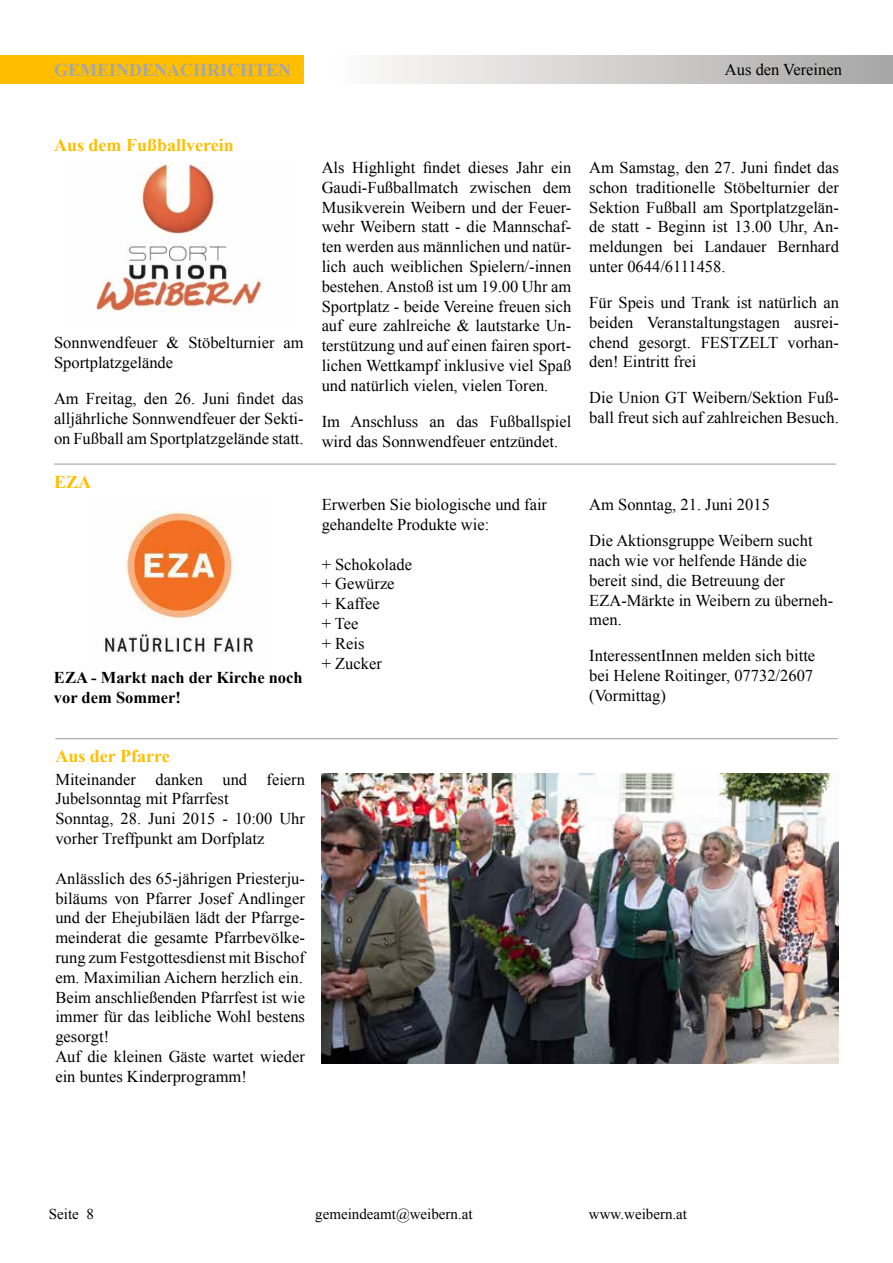
<style>
.page{position:relative;width:893px;height:1263px;background:#fff}
.page>*{position:absolute;margin:0;border:0;box-sizing:border-box;transform-origin:0 0}
.t1{font:700 18px "Times New Roman";color:#ffbe00}
.t2{font:700 18px "Times New Roman";color:#a6a6a6}
.t3{font:16.5px/19.8px "Times New Roman";color:#000}
.t4{font:700 16.5px/19.8px "Times New Roman";color:#000}
.t5{font:15px "Times New Roman";color:#000}
</style>
<div class="page">
<div style="left:325px;top:55px;width:568px;height:29px;background:linear-gradient(to right,#fffefd,#a7a6a6)"></div>
<div style="left:0;top:55px;width:304px;height:29px;background:#ffbe01"></div>
<img style="left:95px;top:163px;width:170px;height:149px">
<hr style="left:54px;top:463px;width:782px;height:2px;background:#a6a6a6">
<img style="left:104px;top:511px;width:149px;height:143px">
<hr style="left:55px;top:738px;width:783px;height:1px;background:#a6a6a6">
<img style="left:322px;top:773px;width:517px;height:290px">
<p class="t2" style="left:54px;top:56px;width:239px">GEMEINDENACHRICHTEN</p>
<p class="t3" style="left:725px;top:59px;width:119px">Aus den Vereinen</p>
<p class="t1" style="left:54px;top:132px;width:181px">Aus dem Fußballverein</p>
<p class="t3" style="left:54px;top:332px;width:251px">Sonnwendfeuer &amp; Stöbelturnier am<br>Sportplatzgelände</p>
<p class="t3" style="left:54px;top:388px;width:251px;text-align:justify">Am Freitag, den 26. Juni findet das alljährliche Sonnwendfeuer der Sekti&shy;on Fußball am Sportplatzgelände statt.</p>
<p class="t1" style="left:54px;top:469px;width:39px">EZA</p>
<p class="t4" style="left:54px;top:667px;width:250px">EZA - Markt nach der Kirche noch vor dem Sommer!</p>
<p class="t3" style="left:322px;top:157px;width:251px;text-align:justify">Als Highlight findet dieses Jahr ein Gaudi-Fußballmatch zwischen dem Musikverein Weibern und der Feuer&shy;wehr Weibern statt - die Mannschaf&shy;ten werden aus männlichen und natür&shy;lich auch weiblichen Spielern/-innen bestehen. Anstoß ist um 19.00 Uhr am Sportplatz - beide Vereine freuen sich auf eure zahlreiche &amp; lautstarke Un&shy;terstützung und auf einen fairen sport&shy;lichen Wettkampf inklusive viel Spaß und natürlich vielen, vielen Toren.</p>
<p class="t3" style="left:322px;top:411px;width:251px">Im Anschluss an das Fußballspiel wird das Sonnwendfeuer entzündet.</p>
<p class="t3" style="left:589px;top:157px;width:251px;text-align:justify">Am Samstag, den 27. Juni findet das schon traditionelle Stöbelturnier der Sektion Fußball am Sportplatzgelän&shy;de statt - Beginn ist 13.00 Uhr, An&shy;meldungen bei Landauer Bernhard unter 0644/6111458.</p>
<p class="t3" style="left:589px;top:292px;width:251px;text-align:justify">Für Speis und Trank ist natürlich an beiden Veranstaltungstagen ausrei&shy;chend gesorgt. FESTZELT vorhan&shy;den! Eintritt frei</p>
<p class="t3" style="left:589px;top:387px;width:251px">Die Union GT Weibern/Sektion Fuß&shy;ball freut sich auf zahlreichen Besuch.</p>
<p class="t3" style="left:322px;top:494px;width:227px">Erwerben Sie biologische und fair gehandelte Produkte wie:</p>
<p class="t3" style="left:322px;top:553px;width:92px">+ Schokolade + Gewürze<br>+ Kaffee<br>+ Tee<br>+ Reis<br>+ Zucker</p>
<p class="t3" style="left:589px;top:486px;width:225px;line-height:36px">Am Sonntag, 21. Juni 2015<br>Die Aktionsgruppe Weibern sucht</p>
<p class="t3" style="left:589px;top:550px;width:245px">nach wie vor helfende Hände die bereit sind, die Betreuung der<br>EZA-Märkte in Weibern zu überneh&shy;men.</p>
<p class="t3" style="left:589px;top:645px;width:227px">InteressentInnen melden sich bitte bei Helene Roitinger, 07732/2607 (Vormittag)</p>
<p class="t1" style="left:55px;top:743px;width:116px">Aus der Pfarre</p>
<p class="t3" style="left:55px;top:769px;width:251px">Miteinander danken und feiern<br>Jubelsonntag mit Pfarrfest<br>Sonntag, 28. Juni 2015 - 10:00 Uhr vorher Treffpunkt am Dorfplatz</p>
<p class="t3" style="left:55px;top:868px;width:251px">Anlässlich des 65-jährigen Priesterju&shy;biläums von Pfarrer Josef Andlinger und der Ehejubiläen lädt der Pfarrge&shy;meinderat die gesamte Pfarrbevölke&shy;rung zum Festgottesdienst mit Bischof em. Maximilian Aichern herzlich ein.<br>Beim anschließenden Pfarrfest ist wie immer für das leibliche Wohl bestens gesorgt!<br>Auf die kleinen Gäste wartet wieder ein buntes Kinderprogramm!</p>
<p class="t5" style="left:49px;top:1203px;width:46px">Seite 8</p>
<p class="t5" style="left:315px;top:1203px;width:159px">gemeindeamt@weibern.at</p>
<p class="t5" style="left:589px;top:1203px;width:100px">www.weibern.at</p>
</div>
